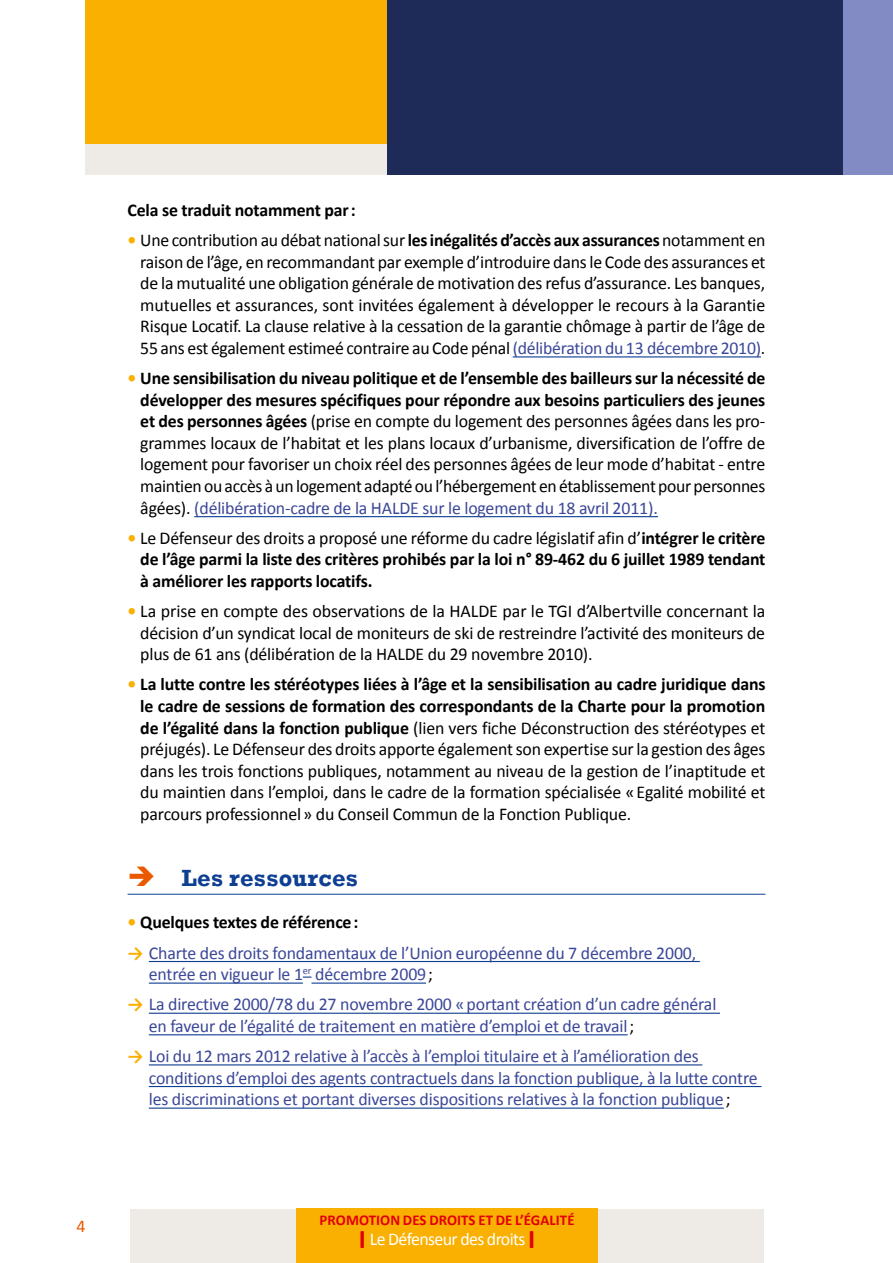
<style>
.page{position:relative;width:893px;height:1263px;background:#fff}
.page>*{position:absolute;margin:0;border:0;box-sizing:border-box;transform-origin:0 0}
.t1{font:700 24px "Rockwell";letter-spacing:.01em;color:#0f3f93}
.t2{font:18px/21.6px "Calibri";letter-spacing:-.01em;color:#000;text-align:justify}
.t3{font:18px/21.6px "Calibri";letter-spacing:-.01em;color:#3b4798}
.t4{font:700 18px/21.6px "Calibri";letter-spacing:-.01em;color:#000;text-align:justify}
.t5{font:18px "Calibri";letter-spacing:-.035em;color:#fff}
.t6{font:18px "Calibri";color:#ea5901}
.t7{font:700 15px "Calibri";letter-spacing:.005em;color:#e3000b}
.s1{font-weight:700;color:#f9b000}
.s2{font-weight:700}
.s3{color:#3b4798}
.s4{color:#f9b000}
.s5{font-weight:400}
.s6{color:#ea5901}
.s7{color:#000}
.s8{font-weight:700;font-size:27px;color:#e3000b}
</style>
<div class="page">
<div style="left:130px;top:1209px;width:633px;height:54px;background:#eeeae5"></div>
<div style="left:667px;top:0;width:226px;height:174px;background:#838bc4"></div>
<div style="left:85px;top:0;width:302px;height:174px;background:#eeeae5"></div>
<div style="left:85px;top:0;width:302px;height:143px;background:#f9b000"></div>
<div style="left:387px;top:0;width:455px;height:174px;background:#1e2b58"></div>
<div style="left:297px;top:1209px;width:301px;height:54px;background:#f9b000"></div>
<hr style="left:513px;top:356px;width:248px;height:1px;background:#0f3f93">
<hr style="left:194px;top:516px;width:464px;height:1px;background:#0f3f93">
<hr style="left:128px;top:894px;width:637px;height:1px;background:#0f3f93">
<hr style="left:149px;top:961px;width:551px;height:1px;background:#0f3f93">
<hr style="left:149px;top:982px;width:154px;height:2px;background:#0f3f93">
<svg style="left:303px;top:976px;width:8px;height:2px"></svg>
<hr style="left:311px;top:982px;width:115px;height:2px;background:#0f3f93">
<hr style="left:149px;top:1013px;width:571px;height:1px;background:#0f3f93">
<hr style="left:149px;top:1034px;width:479px;height:1px;background:#0f3f93">
<hr style="left:149px;top:1064px;width:553px;height:1px;background:#0f3f93">
<hr style="left:149px;top:1086px;width:612px;height:1px;background:#0f3f93">
<hr style="left:149px;top:1107px;width:575px;height:2px;background:#0f3f93">
<p class="t6" style="left:76px;top:1215px;width:11px">4</p>
<p class="t4" style="left:128px;top:198px;width:230px">Cela se traduit notamment par:</p>
<p class="t2" style="left:140px;top:228px;width:627px;text-indent:-13px"><span class="s1">•</span> Une contribution au débat national sur <span class="s2">les inégalités d’accès aux assurances</span> notamment en raison de l’âge, en recommandant par exemple d’introduire dans le Code des assurances et de la mutualité une obligation générale de motivation des refus d’assurance. Les banques, mutuelles et assurances, sont invitées également à développer le recours à la Garantie Risque Locatif. La clause relative à la cessation de la garantie chômage à partir de l’âge de 55 ans est également estimeé contraire au Code pénal <span class="s3">(délibération du 13 décembre 2010)</span>.</p>
<p class="t2" style="left:140px;top:366px;width:627px;text-indent:-13px"><span class="s1">•</span> <span class="s2">Une sensibilisation du niveau politique et de l’ensemble des bailleurs sur la nécessité de développer des mesures spécifiques pour répondre aux besoins particuliers des jeunes et des personnes âgées</span> (prise en compte du logement des personnes âgées dans les pro&shy;grammes locaux de l’habitat et les plans locaux d’urbanisme, diversification de l’offre de logement pour favoriser un choix réel des personnes âgées de leur mode d’habitat - entre maintien ou accès à un logement adapté ou l’hébergement en établissement pour personnes âgées). <span class="s3">(délibération-cadre de la HALDE sur le logement du 18 avril 2011).</span></p>
<p class="t4" style="left:140px;top:526px;width:627px;text-indent:-13px"><span class="s4">•</span> <span class="s5">Le Défenseur des droits a proposé une réforme du cadre législatif afin d’</span>intégrer le critère de l’âge parmi la liste des critères prohibés par la loi n° 89-462 du 6 juillet 1989 tendant à améliorer les rapports locatifs.</p>
<p class="t2" style="left:140px;top:599px;width:627px;text-indent:-13px"><span class="s1">•</span> La prise en compte des observations de la HALDE par le TGI d’Albertville concernant la décision d’un syndicat local de moniteurs de ski de restreindre l’activité des moniteurs de plus de 61 ans (délibération de la HALDE du 29 novembre 2010).</p>
<p class="t2" style="left:140px;top:673px;width:627px;text-indent:-13px"><span class="s1">•</span> <span class="s2">La lutte contre les stéréotypes liées à l’âge et la sensibilisation au cadre juridique dans le cadre de sessions de formation des correspondants de la Charte pour la promotion de l’égalité dans la fonction publique</span> (lien vers fiche Déconstruction des stéréotypes et préjugés). Le Défenseur des droits apporte également son expertise sur la gestion des âges dans les trois fonctions publiques, notamment au niveau de la gestion de l’inaptitude et du maintien dans l’emploi, dans le cadre de la formation spécialisée «Egalité mobilité et parcours professionnel» du Conseil Commun de la Fonction Publique.</p>
<h1 class="t1" style="left:128px;top:863px;width:232px"><span class="s6">➔</span> Les ressources</h1>
<p class="t4" style="left:128px;top:911px;width:232px"><span class="s4">•</span> Quelques textes de référence:</p>
<p class="t3" style="left:149px;top:941px;width:549px;text-indent:-21px"><span class="s1">→</span> Charte des droits fondamentaux de l’Union européenne du 7 décembre 2000, entrée en vigueur le 1<sup>er</sup> décembre 2009<span class="s7">;</span></p>
<p class="t3" style="left:149px;top:992px;width:569px;text-indent:-21px"><span class="s1">→</span> La directive 2000/78 du 27 novembre 2000 «portant création d’un cadre général en faveur de l’égalité de traitement en matière d’emploi et de travail<span class="s7">;</span></p>
<p class="t3" style="left:149px;top:1044px;width:610px;text-indent:-21px"><span class="s1">→</span> Loi du 12 mars 2012 relative à l’accès à l’emploi titulaire et à l’amélioration des conditions d’emploi des agents contractuels dans la fonction publique, à la lutte contre les discriminations et portant diverses dispositions relatives à la fonction publique<span class="s7">;</span></p>
<p class="t7" style="left:320px;top:1211px;width:256px">PRomotion des droits et de l’égalité</p>
<p class="t5" style="left:359px;top:1227px;width:174px"><span class="s8">I</span> Le Défenseur des droits <span class="s8">I</span></p>
</div>
